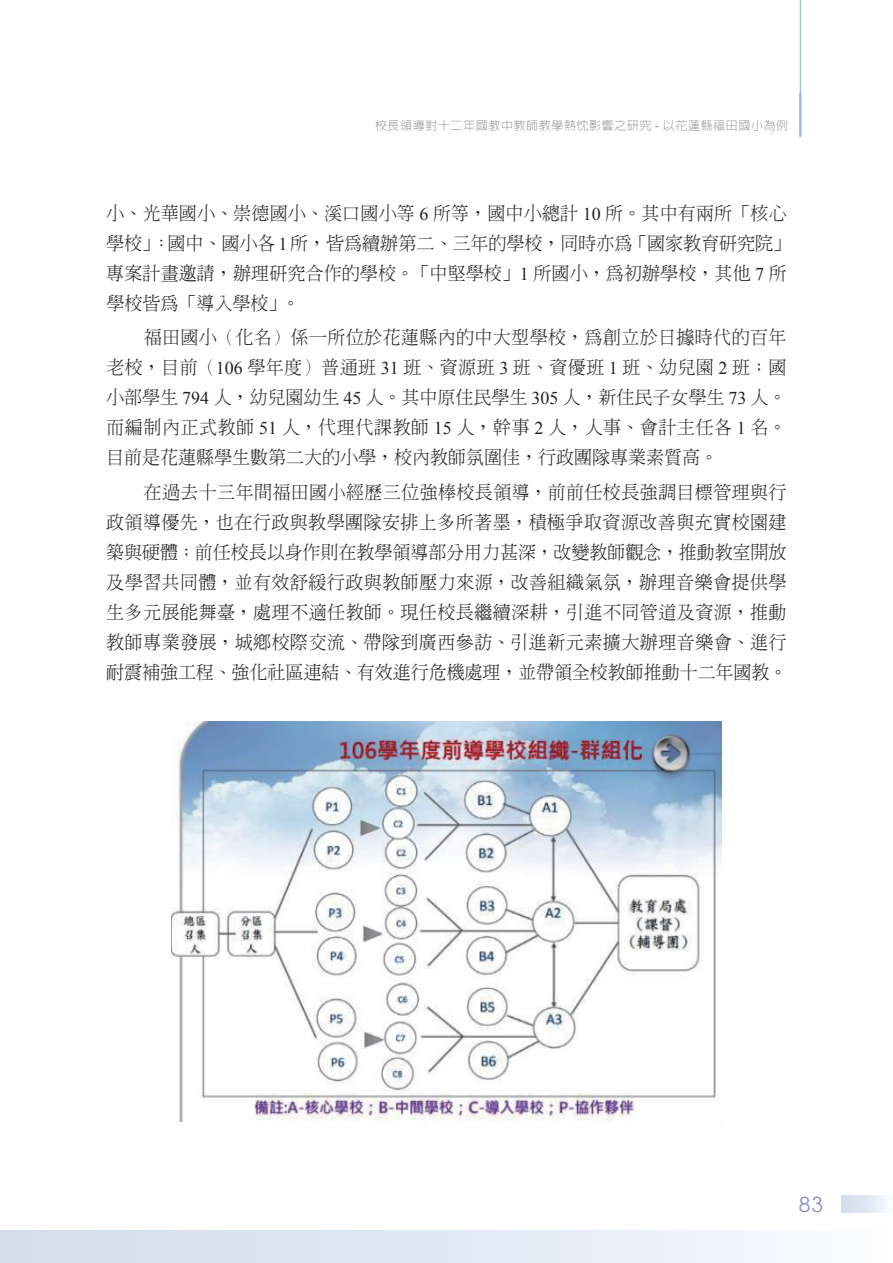
<style>
.page{position:relative;width:893px;height:1263px;background:#fff}
.page>*{position:absolute;margin:0;border:0;box-sizing:border-box;transform-origin:0 0}
.t1{font:21px "Century Gothic";color:#8491c8}
.t2{font:300 18px/30px "AR Ming B5";color:#231f20;text-align:justify}
.t3{font:300 12px "AR Hei B5";letter-spacing:.05em;color:#939598}
.s1{font-family:"Helvetica";font-weight:400}
.s2{font-family:"Times New Roman";font-weight:400}
</style>
<div class="page">
<div style="left:841px;top:1195px;width:52px;height:18px;background:linear-gradient(to right,#d0daeb,#f6fafd)"></div>
<div style="left:0;top:1230px;width:893px;height:33px;background:linear-gradient(to right,#d0dbeb,#f7fbfe)"></div>
<hr style="left:800px;top:0;width:1px;height:132px;background:#95b5de">
<hr style="left:799px;top:93px;width:2px;height:44px;background:#95b5de">
<img style="left:171px;top:721px;width:551px;height:401px">
<p class="t3" style="left:375px;top:120px;width:415px">校長領導對十二年國教中教師教學熱忱影響之研究 <span class="s1">-</span> 以花蓮縣福田國小為例</p>
<p class="t2" style="left:106px;top:198px;width:686px;text-align:left">小、光華國小、崇德國小、溪口國小等 <span class="s2">6</span> 所等，國中小總計 <span class="s2">10</span> 所。其中有兩所「核心學校」：國中、國小各 <span class="s2">1</span> 所，皆為續辦第二、三年的學校，同時亦為「國家教育研究院」專案計畫邀請，辦理研究合作的學校。「中堅學校」<span class="s2">1</span> 所國小，為初辦學校，其他 <span class="s2">7</span> 所學校皆為「導入學校」。</p>
<p class="t2" style="left:106px;top:322px;width:682px;text-indent:38px">福田國小（化名）係一所位於花蓮縣內的中大型學校，為創立於日據時代的百年老校，目前（<span class="s2">106</span> 學年度）普通班 <span class="s2">31</span> 班、資源班 <span class="s2">3</span> 班、資優班 <span class="s2">1</span> 班、幼兒園 <span class="s2">2</span> 班；國小部學生 <span class="s2">794</span> 人，幼兒園幼生 <span class="s2">45</span> 人。其中原住民學生 <span class="s2">305</span> 人，新住民子女學生 <span class="s2">73</span> 人。而編制內正式教師 <span class="s2">51</span> 人，代理代課教師 <span class="s2">15</span> 人，幹事 <span class="s2">2</span> 人，人事、會計主任各 <span class="s2">1</span> 名。目前是花蓮縣學生數第二大的小學，校內教師氛圍佳，行政團隊專業素質高。</p>
<p class="t2" style="left:106px;top:477px;width:683px;text-indent:37px">在過去十三年間福田國小經歷三位強棒校長領導，前前任校長強調目標管理與行政領導優先，也在行政與教學團隊安排上多所著墨，積極爭取資源改善與充實校園建築與硬體；前任校長以身作則在教學領導部分用力甚深，改變教師觀念，推動教室開放及學習共同體，並有效舒緩行政與教師壓力來源，改善組織氣氛，辦理音樂會提供學生多元展能舞臺，處理不適任教師。現任校長繼續深耕，引進不同管道及資源，推動教師專業發展，城鄉校際交流、帶隊到廣西參訪、引進新元素擴大辦理音樂會、進行耐震補強工程、強化社區連結、有效進行危機處理，並帶領全校教師推動十二年國教。</p>
<p class="t1" style="left:799px;top:1190px;width:26px">83</p>
</div>
